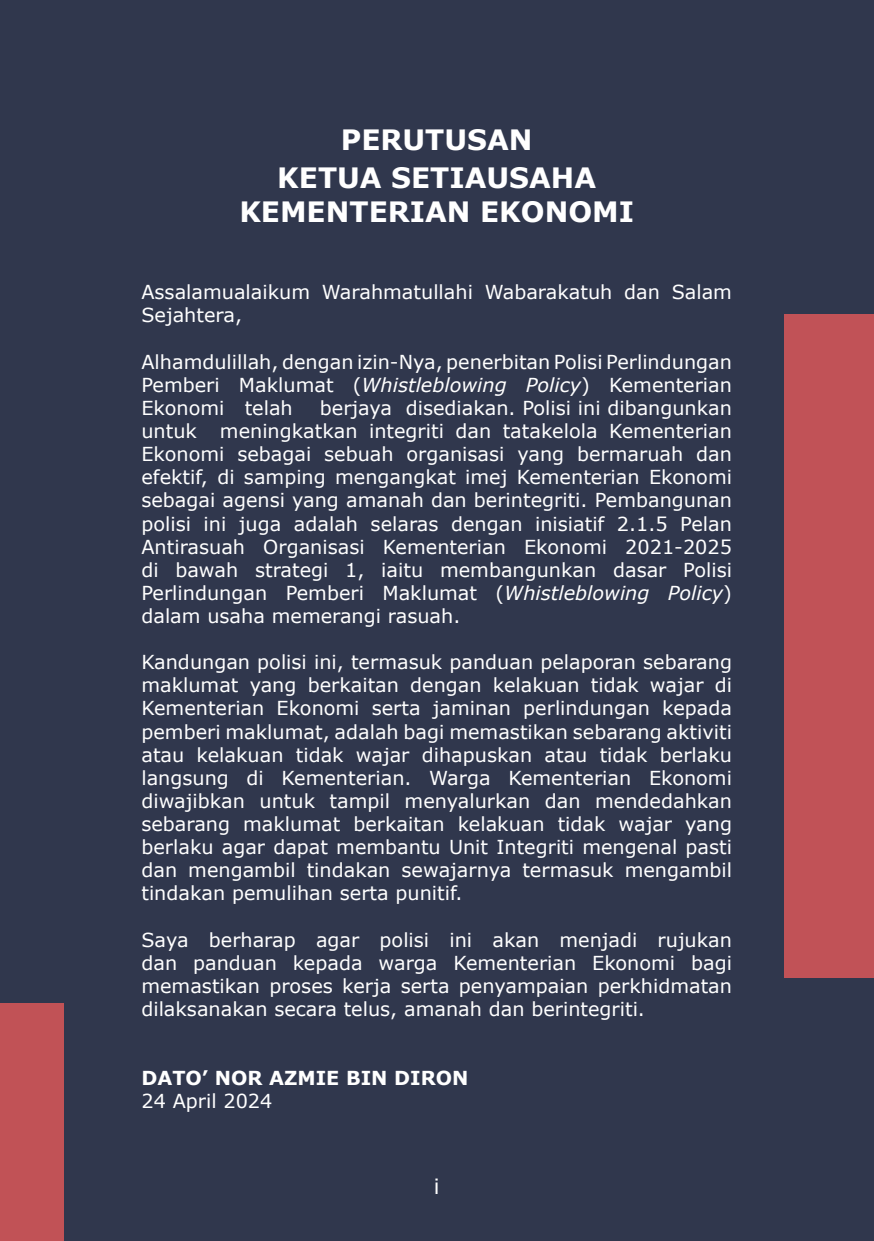
<style>
.page{position:relative;width:874px;height:1241px;background:#fff}
.page>*{position:absolute;margin:0;border:0;box-sizing:border-box;transform-origin:0 0}
.Prakata_Title{font:700 28px "Verdana";color:#fff}
.Page_Number{font:21px "Verdana";color:#fff}
.paragraph_prakata{font:19.25px/23.1px "Verdana";color:#fff;text-align:justify}
.paragraph_prakata-2{font:700 19.25px "Verdana";color:#fff}
.s1{font-style:italic}
</style>
<div class="page">
<div style="left:0;top:0;width:873px;height:1240px;background:#30374d"></div>
<div style="left:0;top:1002px;width:63px;height:238px;background:#c15256"></div>
<img style="left:873px;top:0;width:1px;height:1240px">
<div style="left:784px;top:314px;width:89px;height:663px;background:#c15257"></div>
<p class="Prakata_Title" style="left:341px;top:120px;width:193px">PERUTUSAN</p>
<p class="Prakata_Title" style="left:277px;top:158px;width:320px">KETUA SETIAUSAHA</p>
<p class="Prakata_Title" style="left:239px;top:191px;width:396px">KEMENTERIAN EKONOMI</p>
<p class="paragraph_prakata" style="left:141px;top:280px;width:592px">Assalamualaikum Warahmatullahi Wabarakatuh dan Salam<br>Sejahtera,</p>
<p class="paragraph_prakata" style="left:141px;top:350px;width:592px">Alhamdulillah, dengan izin-Nya, penerbitan Polisi Perlindungan Pemberi Maklumat (<span class="s1">Whistleblowing Policy</span>) Kementerian Ekonomi telah</p>
<p class="paragraph_prakata" style="left:141px;top:396px;width:592px;text-indent:178px">berjaya disediakan. Polisi ini dibangunkan untuk meningkatkan integriti dan tatakelola Kementerian Ekonomi sebagai sebuah organisasi yang bermaruah dan efektif, di samping mengangkat imej Kementerian Ekonomi sebagai agensi yang amanah dan berintegriti. Pembangunan polisi ini juga adalah selaras dengan inisiatif 2.1.5 Pelan Antirasuah Organisasi Kementerian Ekonomi 2021-2025 di bawah strategi 1, iaitu membangunkan dasar Polisi Perlindungan Pemberi Maklumat (<span class="s1">Whistleblowing Policy</span>) dalam usaha memerangi rasuah.</p>
<p class="paragraph_prakata" style="left:141px;top:650px;width:592px">Kandungan polisi ini, termasuk panduan pelaporan sebarang maklumat yang berkaitan dengan kelakuan tidak wajar di Kementerian Ekonomi serta jaminan perlindungan kepada pemberi maklumat, adalah bagi memastikan sebarang aktiviti atau kelakuan tidak wajar dihapuskan atau tidak berlaku langsung di Kementerian. Warga Kementerian Ekonomi diwajibkan untuk tampil menyalurkan dan mendedahkan sebarang maklumat berkaitan kelakuan tidak wajar yang berlaku agar dapat membantu Unit Integriti mengenal pasti dan mengambil tindakan sewajarnya termasuk mengambil tindakan pemulihan serta punitif.</p>
<p class="paragraph_prakata" style="left:141px;top:927px;width:591px">Saya berharap agar polisi ini akan menjadi rujukan dan panduan kepada warga Kementerian Ekonomi bagi memastikan proses kerja serta penyampaian perkhidmatan dilaksanakan secara telus, amanah dan berintegriti.</p>
<p class="paragraph_prakata-2" style="left:141px;top:1064px;width:328px">DATO’ NOR AZMIE BIN DIRON</p>
<p class="paragraph_prakata" style="left:141px;top:1089px;width:132px">24 April 2024</p>
<p class="Page_Number" style="left:433px;top:1171px;width:7px">i</p>
</div>
